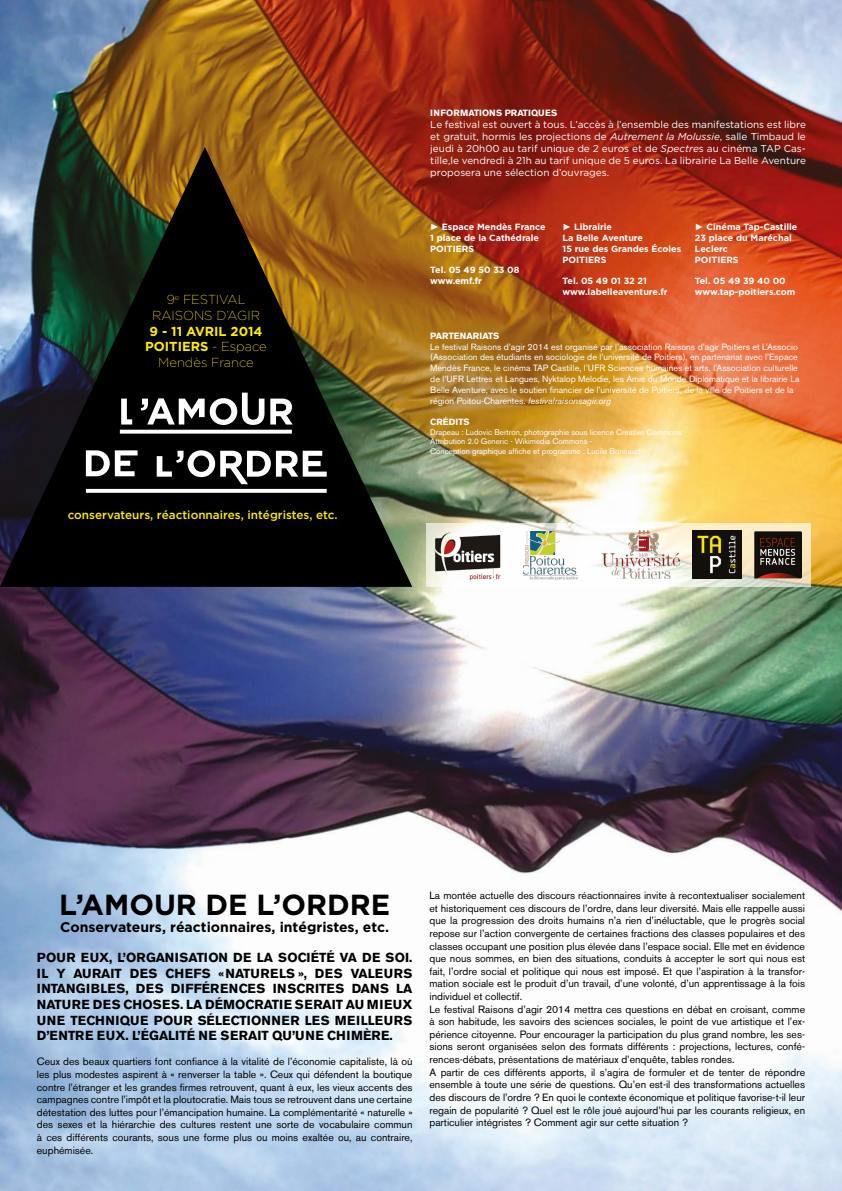
<style>
.page{position:relative;width:842px;height:1191px;background:#fff}
.page>*{position:absolute;margin:0;border:0;box-sizing:border-box;transform-origin:0 0}
.t1{font:700 29px "Gotham HTF";color:#000}
.t2{font:700 14px "Gotham HTF";color:#000}
.t3{font:700 13px/15.6px "Akzidenz Grotesk BE";letter-spacing:.04em;color:#000;text-align:justify}
.t4{font:700 13px/15.6px "Gotham HTF";color:#ffed00;text-align:center}
.t5{font:200 13px/15.6px "Gotham HTF";color:#ffed00;text-align:center}
.t6{font:500 11.7px "Gotham HTF";color:#ffed00}
.t7{font:10.5px/12.6px "Akzidenz Grotesk BE";color:#000;text-align:justify}
.t8{font:10px/12px "Gotham HTF";color:#fff;text-align:justify}
.t9{font:9px/10.8px "Akzidenz Grotesk BE";color:#fff}
.t10{font:700 9px/10.8px "Gotham HTF";color:#fff}
.t11{font:700 9px "Akzidenz Grotesk BE";color:#fff}
.t12{font:8px/9.6px "Akzidenz Grotesk BE";color:#fff}
.s1{font-weight:200}
.s2{font-style:italic}
.s3{font-family:"Arial";font-weight:400}
</style>
<div class="page">
<img style="left:0;top:0;width:842px;height:1191px">
<img style="left:0;top:147px;width:412px;height:440px">
<svg style="left:157px;top:450px;width:170px;height:34px"></svg>
<svg style="left:86px;top:450px;width:52px;height:26px"></svg>
<svg style="left:86px;top:489px;width:241px;height:4px"></svg>
<svg style="left:121px;top:398px;width:11px;height:26px"></svg>
<svg style="left:141px;top:392px;width:123px;height:33px"></svg>
<svg style="left:270px;top:398px;width:23px;height:26px"></svg>
<hr style="left:120px;top:430px;width:172px;height:3px;background:#fff">
<svg style="left:426px;top:523px;width:384px;height:64px"></svg>
<img style="left:435px;top:531px;width:65px;height:49px">
<img style="left:524px;top:531px;width:54px;height:48px">
<img style="left:601px;top:531px;width:78px;height:47px">
<img style="left:754px;top:531px;width:48px;height:48px">
<img style="left:693px;top:530px;width:48px;height:48px">
<p class="t5" style="left:152px;top:292px;width:110px">9<sup>e</sup> FESTIVAL<br>RAISONS D’AGIR</p>
<p class="t4" style="left:145px;top:323px;width:123px">9 - 11 AVRIL 2014<br>POITIERS <span class="s1">- Espace<br>Mendès France</span></p>
<p class="t6" style="left:68px;top:508px;width:272px">conservateurs, réactionnaires, intégristes, etc.</p>
<p class="t11" style="left:430px;top:107px;width:129px">INFORMATIONS PRATIQUES</p>
<p class="t8" style="left:430px;top:118px;width:377px">Le festival est ouvert à tous. L’accès à l’ensemble des manifestations est libre et gratuit, hormis les projections de <span class="s2">Autrement la Molussie</span>, salle Timbaud le jeudi à 20h00 au tarif unique de 2 euros et de <span class="s2">Spectre</span>s au cinéma TAP Cas&shy;tille,le vendredi à 21h au tarif unique de 5 euros. La librairie La Belle Aventure proposera une sélection d’ouvrages.</p>
<p class="t10" style="left:430px;top:221px;width:117px"><span class="s3">►</span> Espace Mendès France<br>1 place de la Cathédrale<br>POITIERS</p>
<p class="t10" style="left:430px;top:264px;width:91px">Tel. 05 49 50 33 08 www.emf.fr</p>
<p class="t10" style="left:563px;top:221px;width:120px"><span class="s3">►</span> Librairie<br>La Belle Aventure<br>15 rue des Grandes Écoles<br>POITIERS</p>
<p class="t10" style="left:563px;top:275px;width:107px">Tel. 05 49 01 32 21 www.labelleaventure.fr</p>
<p class="t10" style="left:695px;top:221px;width:104px"><span class="s3">►</span> Cinéma Tap-Castille<br>23 place du Maréchal<br>Leclerc<br>POITIERS</p>
<p class="t10" style="left:695px;top:275px;width:102px">Tel. 05 49 39 40 00 www.tap-poitiers.com</p>
<p class="t11" style="left:430px;top:330px;width:71px">PARTENARIATS</p>
<p class="t9" style="left:430px;top:341px;width:371px">Le festival Raisons d’agir 2014 est organisé par l’association Raisons d’agir Poitiers et L’Associo (Association des étudiants en sociologie de l’université de Poitiers), en partenariat avec l’Espace Mendès France, le cinéma TAP Castille, l’UFR Sciences humaines et arts, l’Association culturelle de l’UFR Lettres et Langues, Nyktalop Melodie, les Amis du Monde Diplomatique et la librairie La Belle Aventure, avec le soutien financier de l’université de Poitiers, de la ville de Poitiers et de la région Poitou-Charentes. <span class="s2">festivalraisonsagir.org</span></p>
<p class="t11" style="left:430px;top:417px;width:41px">CRÉDITS</p>
<p class="t12" style="left:430px;top:427px;width:253px">Drapeau : Ludovic Bertron, photographie sous licence Creative Commons<br>Attribution 2.0 Generic - Wikimedia Commons -<br>Conception graphique affiche et programme : Lucile Bonnaud</p>
<h1 class="t1" style="left:59px;top:888px;width:333px">L’AMOUR DE L’ORDRE</h1>
<h2 class="t2" style="left:60px;top:919px;width:330px">Conservateurs, réactionnaires, intégristes, etc.</h2>
<p class="t3" style="left:37px;top:950px;width:377px">POUR EUX, L’ORGANISATION DE LA SOCIÉTÉ VA DE SOI.<br>IL Y AURAIT DES CHEFS «NATURELS », DES VALEURS INTANGIBLES, DES DIFFÉRENCES INSCRITES DANS LA NATURE DES CHOSES. LA DÉMOCRATIE SERAIT AU MIEUX UNE TECHNIQUE POUR SÉLECTIONNER LES MEILLEURS D’ENTRE EUX. L’ÉGALITÉ NE SERAIT QU’UNE CHIMÈRE.</p>
<p class="t7" style="left:37px;top:1055px;width:377px">Ceux des beaux quartiers font confiance à la vitalité de l’économie capitaliste, là où les plus modestes aspirent à « renverser la table ». Ceux qui défendent la boutique contre l’étranger et les grandes firmes retrouvent, quant à eux, les vieux accents des campagnes contre l’impôt et la ploutocratie. Mais tous se retrouvent dans une certaine détestation des luttes pour l’émancipation humaine. La complémentarité « naturelle » des sexes et la hiérarchie des cultures restent une sorte de vocabulaire commun à ces différents courants, sous une forme plus ou moins exaltée ou, au contraire, euphémisée.</p>
<p class="t7" style="left:429px;top:889px;width:377px;text-align:left">La montée actuelle des discours réactionnaires invite à recontextualiser socialement et historiquement ces discours de l’ordre, dans leur diversité. Mais elle rappelle aussi que la progression des droits humains n’a rien d’inéluctable, que le progrès social repose sur l’action convergente de certaines fractions des classes populaires et des classes occupant une position plus élevée dans l’espace social. Elle met en évidence que nous sommes, en bien des situations, conduits à accepter le sort qui nous est fait, l’ordre social et politique qui nous est imposé. Et que l’aspiration à la transfor&shy;mation sociale est le produit d’un travail, d’une volonté, d’un apprentissage à la fois individuel et collectif.<br>Le festival Raisons d’agir 2014 mettra ces questions en débat en croisant, comme à son habitude, les savoirs des sciences sociales, le point de vue artistique et l’ex&shy;périence citoyenne. Pour encourager la participation du plus grand nombre, les ses&shy;sions seront organisées selon des formats différents : projections, lectures, confé&shy;rences-débats, présentations de matériaux d’enquête, tables rondes.<br>A partir de ces différents apports, il s’agira de formuler et de tenter de répondre ensemble à toute une série de questions. Qu’en est-il des transformations actuelles des discours de l’ordre ? En quoi le contexte économique et politique favorise-t-il leur regain de popularité ? Quel est le rôle joué aujourd’hui par les courants religieux, en particulier intégristes ? Comment agir sur cette situation ?</p>
</div>
